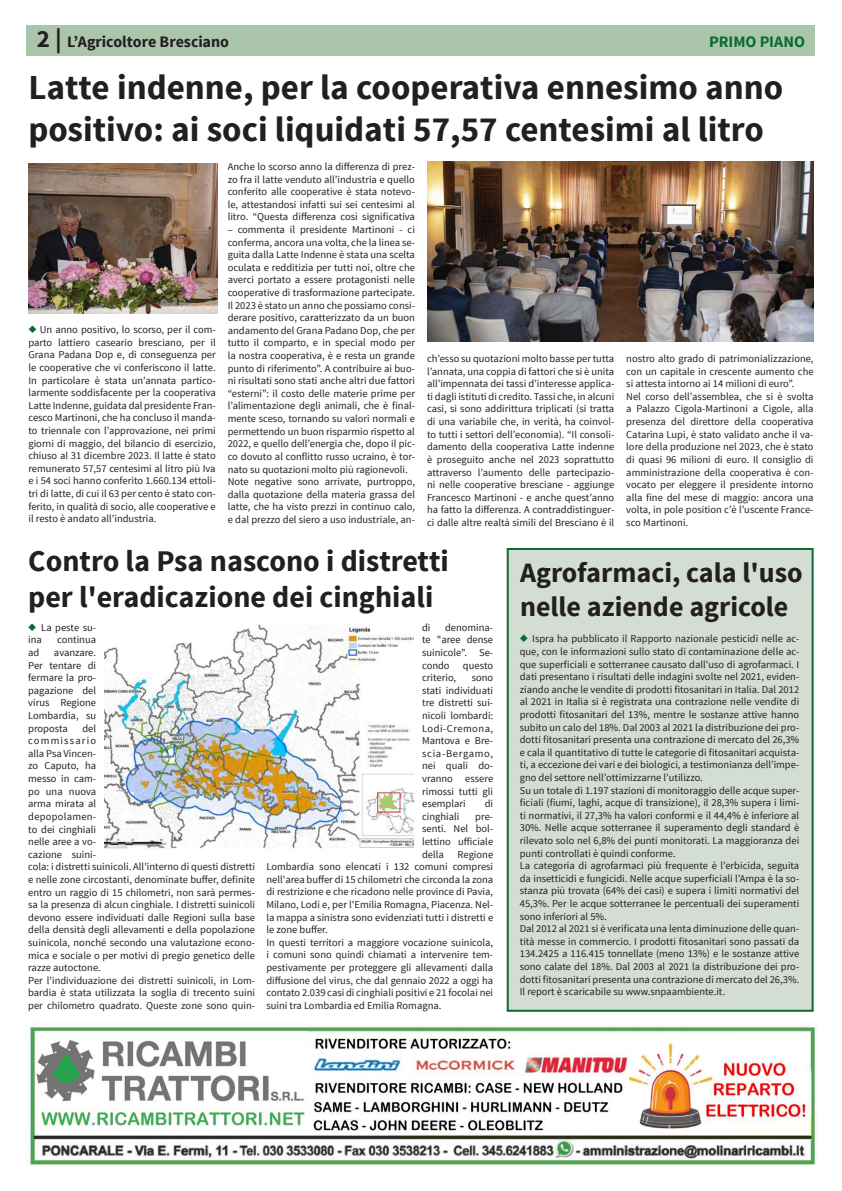
<style>
.page{position:relative;width:842px;height:1191px;background:#fff}
.page>*{position:absolute;margin:0;border:0;box-sizing:border-box;transform-origin:0 0}
.TITOLI_articoli_BIG{font:700 35px/42px "Source Sans Pro";color:#231f20}
.Testo_lungo{font:700 30px/36px "Source Sans Pro";color:#231f20}
.Testo_lungo-2{font:700 28px/33.6px "Source Sans Pro";color:#231f20}
.t1{font:700 25px "Source Sans Pro";color:#231f20}
.t2{font:700 16px "Source Sans Pro";letter-spacing:-.005em;color:#086d2f}
.t3{font:700 16px "Source Sans Pro";letter-spacing:-.005em;color:#231f20}
.Testo_lungo-3{font:10.5px/12.6px "Source Sans Pro";color:#231f20;text-align:justify}
.s1{color:#086d2f}
</style>
<div class="page">
<div style="left:28px;top:26px;width:786px;height:30px;background:#abc5ab"></div>
<div style="left:507px;top:548px;width:307px;height:463px;background:#d4ddd4;border:2px solid #086d2f"></div>
<img style="left:29px;top:163px;width:188px;height:150px">
<img style="left:428px;top:162px;width:385px;height:180px">
<img style="left:105px;top:625px;width:309px;height:224px">
<img style="left:26px;top:1022px;width:791px;height:142px">
<p class="t1" style="left:37px;top:23px;width:27px">2 |</p>
<p class="t3" style="left:67px;top:32px;width:163px">L’Agricoltore Bresciano</p>
<h3 class="t2" style="left:688px;top:32px;width:120px">TITOLO RUBRICA</h3>
<p class="t2" style="left:709px;top:32px;width:97px">PRIMO PIANO</p>
<p class="TITOLI_articoli_BIG" style="left:28px;top:67px;width:756px">Latte indenne, per la cooperativa ennesimo anno positivo: ai soci liquidati 57,57 centesimi al litro</p>
<p class="Testo_lungo-3" style="left:28px;top:323px;width:189px"><span class="s1">◆</span> Un anno positivo, lo scorso, per il com&shy;parto lattiero caseario bresciano, per il Grana Padana Dop e, di conseguenza per le cooperative che vi conferiscono il latte.<br>In particolare è stata un’annata partico&shy;larmente soddisfacente per la cooperativa Latte Indenne, guidata dal presidente Fran&shy;cesco Martinoni, che ha concluso il manda&shy;to triennale con l’approvazione, nei primi giorni di maggio, del bilancio di esercizio, chiuso al 31 dicembre 2023. Il latte è stato remunerato 57,57 centesimi al litro più Iva e i 54 soci hanno conferito 1.660.134 ettoli&shy;tri di latte, di cui il 63 per cento è stato con&shy;ferito, in qualità di socio, alle cooperative e il resto è andato all’industria.</p>
<p class="Testo_lungo-3" style="left:228px;top:160px;width:189px">Anche lo scorso anno la differenza di prez&shy;zo fra il latte venduto all’industria e quello conferito alle cooperative è stata notevo&shy;le, attestandosi infatti sui sei centesimi al litro. “Questa differenza così significativa</p>
<p class="Testo_lungo-3" style="left:228px;top:223px;width:189px">– commenta il presidente Martinoni - ci conferma, ancora una volta, che la linea se&shy;guita dalla Latte Indenne è stata una scelta oculata e redditizia per tutti noi, oltre che averci portato a essere protagonisti nelle cooperative di trasformazione partecipate.<br>Il 2023 è stato un anno che possiamo consi&shy;derare positivo, caratterizzato da un buon andamento del Grana Padano Dop, che per tutto il comparto, e in special modo per la nostra cooperativa, è e resta un grande punto di riferimento”. A contribuire ai buo&shy;ni risultati sono stati anche altri due fattori “esterni”: il costo delle materie prime per l’alimentazione degli animali, che è final&shy;mente sceso, tornando su valori normali e permettendo un buon risparmio rispetto al 2022, e quello dell’energia che, dopo il pic&shy;co dovuto al conflitto russo ucraino, è tor&shy;nato su quotazioni molto più ragionevoli.</p>
<p class="Testo_lungo-3" style="left:228px;top:475px;width:189px">Note negative sono arrivate, purtroppo, dalla quotazione della materia grassa del latte, che ha visto prezzi in continuo calo, e dal prezzo del siero a uso industriale, an-</p>
<p class="Testo_lungo-3" style="left:427px;top:352px;width:189px">ch’esso su quotazioni molto basse per tutta l’annata, una coppia di fattori che si è unita all’impennata dei tassi d’interesse applica&shy;ti dagli istituti di credito. Tassi che, in alcuni casi, si sono addirittura triplicati (si tratta di una variabile che, in verità, ha coinvol&shy;to tutti i settori dell’economia). “Il consoli&shy;damento della cooperativa Latte indenne è proseguito anche nel 2023 soprattutto attraverso l’aumento delle partecipazio&shy;ni nelle cooperative bresciane - aggiunge Francesco Martinoni - e anche quest’anno ha fatto la differenza. A contraddistinguer&shy;ci dalle altre realtà simili del Bresciano è il</p>
<p class="Testo_lungo-3" style="left:626px;top:352px;width:189px">nostro alto grado di patrimonializzazione, con un capitale in crescente aumento che si attesta intorno ai 14 milioni di euro”.</p>
<p class="Testo_lungo-3" style="left:626px;top:390px;width:189px">Nel corso dell’assemblea, che si è svolta a Palazzo Cigola-Martinoni a Cigole, alla presenza del direttore della cooperativa Catarina Lupi, è stato validato anche il va&shy;lore della produzione nel 2023, che è stato di quasi 96 milioni di euro. Il consiglio di amministrazione della cooperativa è con&shy;vocato per eleggere il presidente intorno alla fine del mese di maggio: ancora una volta, in pole position c’è l’uscente France&shy;sco Martinoni.</p>
<p class="Testo_lungo" style="left:28px;top:544px;width:422px">Contro la Psa nascono i distretti per l'eradicazione dei cinghiali</p>
<p class="Testo_lungo-3" style="left:28px;top:621px;width:69px"><span class="s1">◆</span> La peste su&shy;ina</p>
<p class="Testo_lungo-3" style="left:422px;top:621px;width:73px;text-indent:23px">denomina&shy;te "aree dense suinicole". Se&shy;condo</p>
<p class="Testo_lungo-3" style="left:422px;top:621px;width:10px">di</p>
<p class="Testo_lungo-3" style="left:57px;top:634px;width:40px">continua</p>
<p class="Testo_lungo-3" style="left:28px;top:646px;width:13px">ad</p>
<p class="Testo_lungo-3" style="left:28px;top:646px;width:69px;text-indent:26px">avanzare.<br>Per tentare di fermare la pro&shy;pagazione del virus Regione Lombardia, su proposta</p>
<p class="Testo_lungo-3" style="left:463px;top:659px;width:32px">questo</p>
<p class="Testo_lungo-3" style="left:422px;top:671px;width:36px">criterio,</p>
<p class="Testo_lungo-3" style="left:422px;top:671px;width:73px;text-indent:50px">sono stati individuati tre distretti sui&shy;nicoli lombardi:<br>Lodi-Cremona, Mantova e Bre&shy;scia-Bergamo, nei quali do&shy;vranno essere rimossi tutti gli esemplari</p>
<p class="Testo_lungo-3" style="left:28px;top:722px;width:228px;text-align:left;text-indent:54px">del<br>commissario<br>alla Psa Vincen-<br>zo Caputo, ha<br>messo in cam-<br>po una nuova<br>arma mirata al<br>depopolamen-<br>to dei cinghiali<br>nelle aree a vo-<br>cazione suini-<br>cola: i distretti suinicoli. All'interno di questi distretti e nelle zone circostanti, denominate buffer, definite entro un raggio di 15 chilometri, non sarà permes&shy;sa la presenza di alcun cinghiale. I distretti suinicoli devono essere individuati dalle Regioni sulla base della densità degli allevamenti e della popolazione suinicola, nonché secondo una valutazione econo&shy;mica e sociale o per motivi di pregio genetico delle razze autoctone.</p>
<p class="Testo_lungo-3" style="left:28px;top:974px;width:228px">Per l'individuazione dei distretti suinicoli, in Lom&shy;bardia è stata utilizzata la soglia di trecento suini per chilometro quadrato. Queste zone sono quin-</p>
<p class="Testo_lungo-3" style="left:485px;top:797px;width:10px">di</p>
<p class="Testo_lungo-3" style="left:422px;top:810px;width:39px">cinghiali</p>
<p class="Testo_lungo-3" style="left:422px;top:810px;width:73px;text-indent:53px">pre&shy;senti. Nel bol&shy;lettino ufficiale della</p>
<p class="Testo_lungo-3" style="left:266px;top:848px;width:228px;text-indent:191px">Regione Lombardia sono elencati i 132 comuni compresi nell'area buffer di 15 chilometri che circonda la zona di restrizione e che ricadono nelle province di Pavia, Milano, Lodi e, per l'Emilia Romagna, Piacenza. Nel&shy;la mappa a sinistra sono evidenziati tutti i distretti e le zone buffer.</p>
<p class="Testo_lungo-3" style="left:266px;top:936px;width:228px">In questi territori a maggiore vocazione suinicola, i comuni sono quindi chiamati a intervenire tem&shy;pestivamente per proteggere gli allevamenti dalla diffusione del virus, che dal gennaio 2022 a oggi ha contato 2.039 casi di cinghiali positivi e 21 focolai nei suini tra Lombardia ed Emilia Romagna.</p>
<p class="Testo_lungo-2" style="left:520px;top:557px;width:284px">Agrofarmaci, cala l'uso nelle aziende agricole</p>
<p class="Testo_lungo-3" style="left:520px;top:633px;width:281px"><span class="s1">◆</span> Ispra ha pubblicato il Rapporto nazionale pesticidi nelle ac&shy;que, con le informazioni sullo stato di contaminazione delle ac&shy;que superficiali e sotterranee causato dall'uso di agrofarmaci. I dati presentano i risultati delle indagini svolte nel 2021, eviden&shy;ziando anche le vendite di prodotti fitosanitari in Italia. Dal 2012 al 2021 in Italia si è registrata una contrazione nelle vendite di prodotti fitosanitari del 13%, mentre le sostanze attive hanno subito un calo del 18%. Dal 2003 al 2021 la distribuzione dei pro&shy;dotti fitosanitari presenta una contrazione di mercato del 26,3% e cala il quantitativo di tutte le categorie di fitosanitari acquista&shy;ti, a eccezione dei vari e dei biologici, a testimonianza dell’impe&shy;gno del settore nell’ottimizzarne l’utilizzo.</p>
<p class="Testo_lungo-3" style="left:520px;top:784px;width:281px">Su un totale di 1.197 stazioni di monitoraggio delle acque super&shy;ficiali (fiumi, laghi, acque di transizione), il 28,3% supera i limi&shy;ti normativi, il 27,3% ha valori conformi e il 44,4% è inferiore al 30%. Nelle acque sotterranee il superamento degli standard è rilevato solo nel 6,8% dei punti monitorati. La maggioranza dei punti controllati è quindi conforme.</p>
<p class="Testo_lungo-3" style="left:520px;top:859px;width:281px">La categoria di agrofarmaci più frequente è l’erbicida, seguita da insetticidi e fungicidi. Nelle acque superficiali l’Ampa è la so&shy;stanza più trovata (64% dei casi) e supera i limiti normativi del 45,3%. Per le acque sotterranee le percentuali dei superamenti sono inferiori al 5%.</p>
<p class="Testo_lungo-3" style="left:520px;top:922px;width:281px">Dal 2012 al 2021 si è verificata una lenta diminuzione delle quan&shy;tità messe in commercio. I prodotti fitosanitari sono passati da 134.2425 a 116.415 tonnellate (meno 13%) e le sostanze attive sono calate del 18%. Dal 2003 al 2021 la distribuzione dei pro&shy;dotti fitosanitari presenta una contrazione di mercato del 26,3%.</p>
<p class="Testo_lungo-3" style="left:520px;top:985px;width:207px">Il report è scaricabile su www.snpaambiente.it.</p>
</div>
